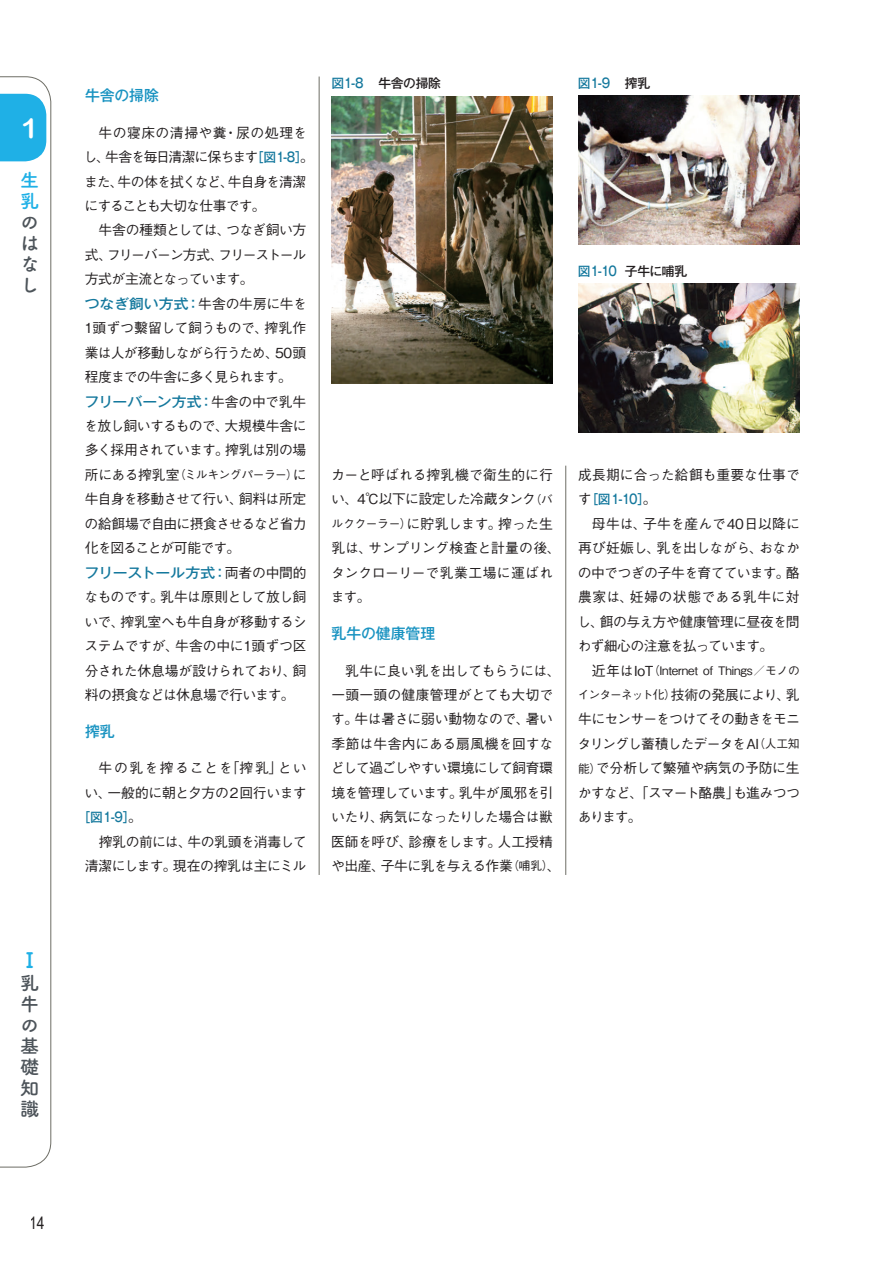
<style>
.page{position:relative;width:893px;height:1263px;background:#fff}
.page>*{position:absolute;margin:0;border:0;box-sizing:border-box;transform-origin:0 0}
.t1{font:27.6px "Arial Rounded MT Bold";color:#fff}
.t2{font:700 21.3px "Tsuku B Rd Gothic";color:#1fb0e6}
.t3{font:700 19.2px/21px "Tsuku A Rd Gothic";color:#4d545a;text-align:justify}
.t4{font:700 19.2px/21px "Tsuku A Rd Gothic";color:#1fb0e6}
.t5{font:16.95px "Arial Narrow";color:#231f20}
.見出し4_小見出し{font:500 14.85px "Gothic MB101 Pro";letter-spacing:-.005em;color:#1993c1}
.本文{font:500 13.8px/24.5px "Gothic BBB Pro";letter-spacing:-.03em;color:#231f20;text-align:justify}
.本文_天付き{font:500 13.8px/24.5px "Gothic BBB Pro";letter-spacing:-.05em;color:#231f20;text-align:justify}
.本文-2{font:500 13.8px/24.5px "Gothic BBB Pro";letter-spacing:-.01em;color:#231f20}
.本文-3{font:500 13.8px/24.5px "Gothic BBB Pro";letter-spacing:-.065em;color:#231f20}
.本文-4{font:500 13.8px/24.5px "Gothic BBB Pro";letter-spacing:.025em;color:#231f20;text-align:right}
.本文-5{font:500 13.8px "Gothic BBB Pro";color:#231f20}
.本文-6{font:500 13.2px "Gothic MB101 Pro";color:#14789d;scale:.85 1}
.図表_タイトル{font:500 13.2px "Gothic MB101 Pro";color:#14789d;scale:.85 1}
.図表_タイトル-2{font:500 12.75px "Gothic MB101 Pro";letter-spacing:-.025em;color:#231f20}
.本文-7{font:500 12.75px "Gothic MB101 Pro";color:#14789d}
.本文-8{font:500 11.7px "Gothic BBB Pro";letter-spacing:-.02em;color:#231f20}
.本文_天付き-2{font:500 11.7px "Gothic BBB Pro";letter-spacing:-.045em;color:#231f20}
.s1{font-family:"Gothic MB101 Pro";font-size:12.75px;color:#14789d}
.s2{font-family:"Gothic MB101 Pro";font-size:13.2px;color:#14789d}
.s3{font-family:"Gothic MB101 Pro";color:#14789d}
.s4{font-size:13.8px}
.s5{font-size:13.2px}
.s6{font-family:"Gothic BBB Pro";font-size:13.8px;color:#231f20}
.s7{color:#14789d}
.s8{font-size:13.2px;color:#14789d}
.s9{font-size:12.75px}
.s10{font-size:12.75px;color:#231f20}
.s11{font-size:11.7px}
</style>
<div class="page">
<hr style="left:565px;top:466px;width:1px;height:409px;background:#6d6d65">
<hr style="left:319px;top:77px;width:1px;height:798px;background:#6d6d65">
<img style="left:578px;top:284px;width:221px;height:149px">
<img style="left:578px;top:96px;width:221px;height:148px">
<img style="left:332px;top:97px;width:221px;height:287px">
<svg style="left:0;top:76px;width:51px;height:1091px"></svg>
<h1 class="t1" style="left:22px;top:112px;width:13px">1</h1>
<h3 class="t4" style="left:20px;top:168px;width:20px">生乳</h3>
<h3 class="t3" style="left:20px;top:210px;width:20px">のはなし</h3>
<h2 class="t2" style="left:19px;top:943px;width:15px">Ⅰ</h2>
<h3 class="t3" style="left:20px;top:971px;width:20px">乳牛の基礎知識</h3>
<p class="t5" style="left:30px;top:1213px;width:16px">14</p>
<p class="見出し4_小見出し" style="left:85px;top:83px;width:75px">牛舎の掃除</p>
<p class="本文-3" style="left:83px;top:118px;width:232px;text-indent:15px">牛の寝床の清掃や糞・尿の処理をし、牛舎を毎日清潔に保ちます<span class="s1">［図</span><span class="s2">1-8</span><span class="s1">］</span>。また、牛の体を拭くなど、牛自身を清潔にすることも大切な仕事です。</p>
<p class="本文" style="left:85px;top:216px;width:223px;text-indent:14px">牛舎の種類としては、つなぎ飼い方式、フリーバーン方式、フリーストール方式が主流となっています。</p>
<p class="本文_天付き" style="left:85px;top:290px;width:224px"><span class="s3">つなぎ飼い方式：</span>牛舎の牛房に牛を1頭ずつ繋留して飼うもので、搾乳作業は人が移動しながら行うため、50頭程度までの牛舎に多く見られます。</p>
<p class="本文_天付き" style="left:84px;top:387px;width:224px"><span class="s3">フリーバーン方式：</span>牛舎の中で乳牛を放し飼いするもので、大規模牛舎に多く採用されています。搾乳は別の場</p>
<p class="本文_天付き-2" style="left:85px;top:465px;width:223px"><span class="s4">所にある搾乳室</span>（ミルキングパーラー）<span class="s4">に</span></p>
<p class="本文_天付き" style="left:85px;top:485px;width:224px">牛自身を移動させて行い、飼料は所定の給餌場で自由に摂食させるなど省力化を図ることが可能です。</p>
<p class="本文_天付き" style="left:84px;top:559px;width:224px"><span class="s3">フリーストール方式：</span>両者の中間的なものです。乳牛は原則として放し飼いで、搾乳室へも牛自身が移動するシステムですが、牛舎の中に1頭ずつ区分された休息場が設けられており、飼料の摂食などは休息場で行います。</p>
<p class="見出し4_小見出し" style="left:85px;top:719px;width:31px">搾乳</p>
<p class="本文-4" style="left:84px;top:754px;width:224px">牛の乳を搾ることを「搾乳」といい、一般的に朝と夕方の2回行います</p>
<p class="本文-7" style="left:78px;top:806px;width:65px">［図<span class="s5">1-9</span>］<span class="s6">。</span></p>
<p class="本文" style="left:85px;top:827px;width:223px;text-align:right">搾乳の前には、牛の乳頭を消毒して清潔にします。現在の搾乳は主にミル</p>
<p class="図表_タイトル-2" style="left:331px;top:72px;width:111px"><span class="s7">図</span><span class="s8">1-8</span> 牛舎の掃除</p>
<p class="図表_タイトル" style="left:578px;top:72px;width:87px"><span class="s9">図</span>1-9 <span class="s10">搾乳</span></p>
<p class="図表_タイトル-2" style="left:578px;top:260px;width:111px"><span class="s7">図</span><span class="s8">1-10</span> 子牛に哺乳</p>
<p class="本文-2" style="left:331px;top:461px;width:231px">カーと呼ばれる搾乳機で衛生的に行い、4℃以下に設定した冷蔵タンク<span class="s11">（バルククーラー）</span>に貯乳します。搾った生乳は、サンプリング検査と計量の後、タンクローリーで乳業工場に運ばれます。</p>
<p class="見出し4_小見出し" style="left:332px;top:621px;width:105px">乳牛の健康管理</p>
<p class="本文" style="left:331px;top:656px;width:231px;text-align:left;text-indent:14px">乳牛に良い乳を出してもらうには、一頭一頭の健康管理がとても大切です。牛は暑さに弱い動物なので、暑い季節は牛舎内にある扇風機を回すなどして過ごしやすい環境にして飼育環境を管理しています。乳牛が風邪を引いたり、病気になったりした場合は獣医師を呼び、診療をします。人工授精や出産、子牛に乳を与える作業<span class="s11">（哺乳）</span>、</p>
<p class="本文-5" style="left:578px;top:464px;width:223px">成長期に合った給餌も重要な仕事で</p>
<p class="本文-6" style="left:578px;top:488px;width:94px"><span class="s6">す</span><span class="s9">［図</span>1-10<span class="s9">］</span><span class="s6">。</span></p>
<p class="本文" style="left:577px;top:510px;width:224px;text-indent:15px">母牛は、子牛を産んで40日以降に再び妊娠し、乳を出しながら、おなかの中でつぎの子牛を育てています。酪農家は、妊婦の状態である乳牛に対し、餌の与え方や健康管理に昼夜を問わず細心の注意を払っています。</p>
<p class="本文-8" style="left:592px;top:661px;width:209px"><span class="s4">近年はIoT</span>（Internet of Things／モノの</p>
<p class="本文" style="left:578px;top:681px;width:224px"><span class="s11">インターネット化）</span>技術の発展により、乳牛にセンサーをつけてその動きをモニタリングし蓄積したデータをAI<span class="s11">（人工知能）</span>で分析して繁殖や病気の予防に生かすなど、「スマート酪農」も進みつつあります。</p>
</div>
